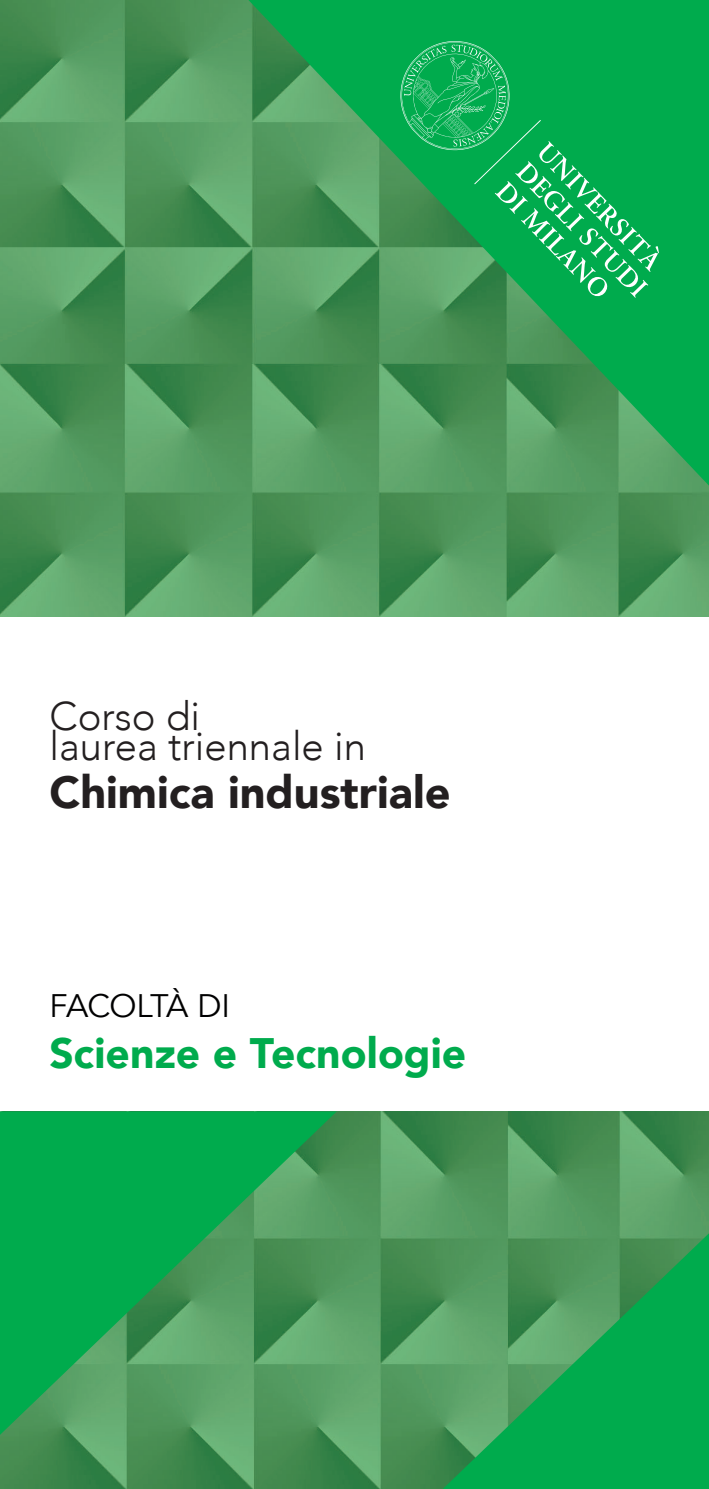
<style>
.page{position:relative;width:709px;height:1489px;background:#fff}
.page>*{position:absolute;margin:0;border:0;box-sizing:border-box;transform-origin:0 0}
.t1{font:900 45px "Avenir";color:#231f20}
.t2{font:900 42.5px "Avenir";color:#00ab4d}
.t3{font:300 40px "Avenir";color:#231f20}
.t4{font:32.5px "Avenir";letter-spacing:-.03em;color:#000001}
</style>
<div class="page">
<img style="left:0;top:0;width:709px;height:616px">
<img style="left:0;top:1111px;width:709px;height:377px">
<svg style="left:443px;top:1233px;width:266px;height:255px;background:#2aa357"></svg>
<svg style="left:0;top:1111px;width:337px;height:323px;background:#2aa357"></svg>
<svg style="left:248px;top:0;width:461px;height:485px;background:#349f58"></svg>
<svg style="left:400px;top:41px;width:259px;height:257px;background:#1aad5a"></svg>
<p class="t3" style="left:50px;top:693px;width:152px">Corso di</p>
<p class="t3" style="left:50px;top:723px;width:318px">laurea triennale in</p>
<p class="t1" style="left:50px;top:753px;width:402px">Chimica industriale</p>
<p class="t4" style="left:50px;top:986px;width:182px">FACOLTÀ DI</p>
<p class="t2" style="left:50px;top:1016px;width:418px">Scienze e Tecnologie</p>
</div>
